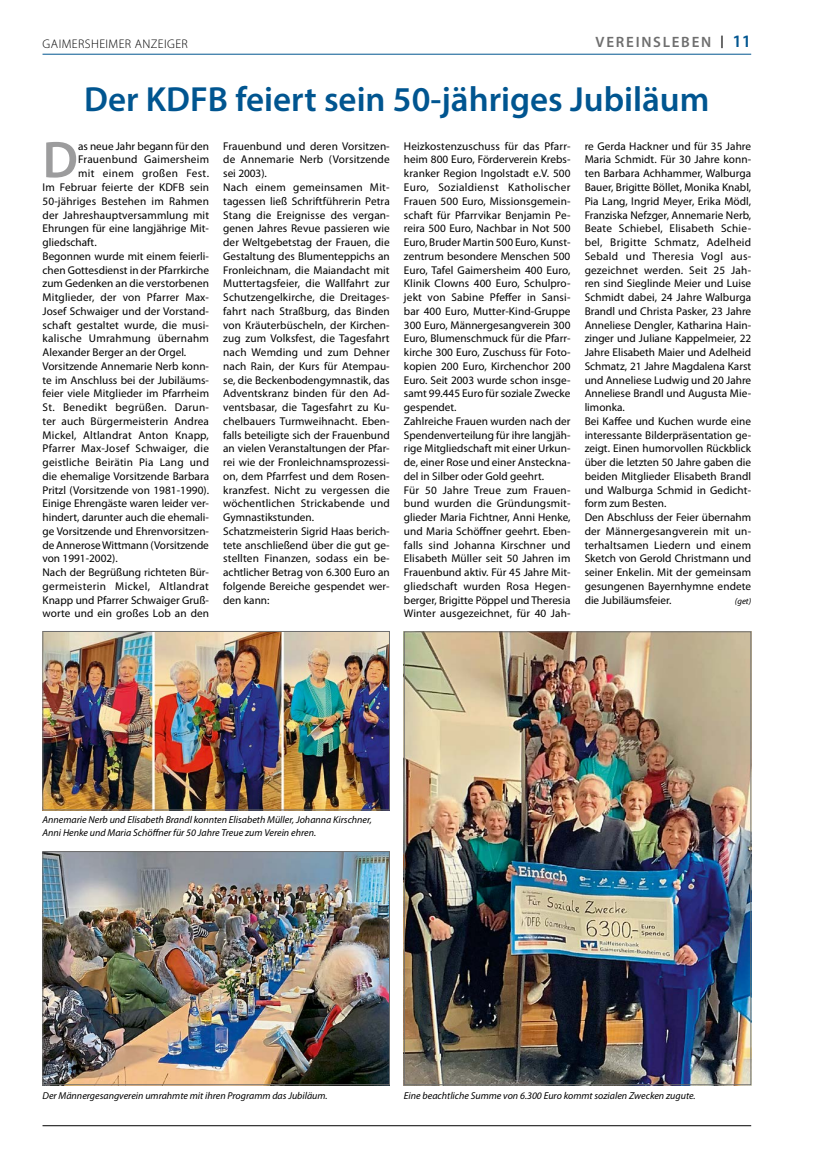
<style>
.page{position:relative;width:815px;height:1152px;background:#fff}
.page>*{position:absolute;margin:0;border:0;box-sizing:border-box;transform-origin:0 0}
.Grundschrift_Textanfang_Initial{font:600 52px "Myriad Pro";color:#9c9c9d}
.Überschrift_4sp{font:600 35px "Myriad Pro";color:#005590}
.t1{font:600 15px "Myriad Pro";letter-spacing:.12em;color:#6e6e6e}
.t2{font:300 12.5px "Myriad Pro";letter-spacing:.035em;color:#000}
.Grundschrift{font:11.25px/13.8px "Myriad Pro";color:#000;text-align:justify}
.Grundschrift_Textanfang_Initial-2{font:11.25px "Myriad Pro";letter-spacing:.01em;color:#000}
.Grundschrift_Textanfang_Initial-3{font:11.25px "Myriad Pro";letter-spacing:.03em;color:#000}
.Bildtext{font:italic 10px/12.5px "Myriad Pro";color:#000}
.Grundschrift-2{font:italic 8.75px "Myriad Pro";color:#000}
.s1{font-size:17.5px;color:#005590}
</style>
<div class="page">
<hr style="left:43px;top:1125px;width:708px;height:1px;background:#000">
<hr style="left:43px;top:54px;width:708px;height:1px;background:#005590">
<img style="left:406px;top:633px;width:343px;height:450px">
<div style="left:404px;top:631px;width:347px;height:454px;border:1px solid #6e6e6e"></div>
<img style="left:45px;top:633px;width:343px;height:175px">
<div style="left:43px;top:631px;width:347px;height:179px;border:1px solid #6e6e6e"></div>
<img style="left:45px;top:853px;width:343px;height:230px">
<div style="left:43px;top:851px;width:347px;height:234px;border:1px solid #6e6e6e"></div>
<p class="t2" style="left:43px;top:36px;width:147px">GAIMERSHEIMER ANZEIGER</p>
<p class="t1" style="left:596px;top:33px;width:157px">VEREINSLEBEN <sup>|</sup> <span class="s1">11</span></p>
<p class="Überschrift_4sp" style="left:84px;top:77px;width:627px">Der KDFB feiert sein 50-jähriges Jubiläum</p>
<p class="Grundschrift_Textanfang_Initial" style="left:43px;top:127px;width:37px">D</p>
<p class="Grundschrift_Textanfang_Initial-2" style="left:78px;top:140px;width:132px">as neue Jahr begann für den</p>
<p class="Grundschrift" style="left:404px;top:139px;width:168px">Heizkostenzuschuss für das Pfarr&shy;heim 800 Euro, Förderverein Krebs&shy;kranker Region Ingolstadt e.V. 500<br>Euro, Sozialdienst Katholischer Frauen 500 Euro, Missionsgemein&shy;schaft für Pfarrvikar Benjamin Pe&shy;reira 500 Euro, Nachbar in Not 500<br>Euro, Bruder Martin 500 Euro, Kunst&shy;zentrum besondere Menschen 500<br>Euro, Tafel Gaimersheim 400 Euro, Klinik Clowns 400 Euro, Schulpro&shy;jekt von Sabine Pfeffer in Sansi&shy;bar 400 Euro, Mutter-Kind-Gruppe 300 Euro, Männergesangverein 300<br>Euro, Blumenschmuck für die Pfarr&shy;kirche 300 Euro, Zuschuss für Foto&shy;kopien 200 Euro, Kirchenchor 200<br>Euro. Seit 2003 wurde schon insge&shy;samt 99.445 Euro für soziale Zwecke gespendet.</p>
<p class="Grundschrift" style="left:404px;top:414px;width:168px">Zahlreiche Frauen wurden nach der Spendenverteilung für ihre langjäh&shy;rige Mitgliedschaft mit einer Urkun&shy;de, einer Rose und einer Ansteckna&shy;del in Silber oder Gold geehrt.</p>
<p class="Grundschrift" style="left:404px;top:483px;width:168px">Für 50 Jahre Treue zum Frauen&shy;bund wurden die Gründungsmit&shy;glieder Maria Fichtner, Anni Henke, und Maria Schöffner geehrt. Eben&shy;falls sind Johanna Kirschner und Elisabeth Müller seit 50 Jahren im Frauenbund aktiv. Für 45 Jahre Mit&shy;gliedschaft wurden Rosa Hegen&shy;berger, Brigitte Pöppel und Theresia Winter ausgezeichnet, für 40 Jah-</p>
<p class="Grundschrift" style="left:585px;top:139px;width:168px">re Gerda Hackner und für 35 Jahre Maria Schmidt. Für 30 Jahre konn&shy;ten Barbara Achhammer, Walburga Bauer, Brigitte Böllet, Monika Knabl, Pia Lang, Ingrid Meyer, Erika Mödl, Franziska Nefzger, Annemarie Nerb, Beate Schiebel, Elisabeth Schie&shy;bel, Brigitte Schmatz, Adelheid Sebald und Theresia Vogl aus&shy;gezeichnet werden. Seit 25 Jah&shy;ren sind Sieglinde Meier und Luise Schmidt dabei, 24 Jahre Walburga Brandl und Christa Pasker, 23 Jahre Anneliese Dengler, Katharina Hain&shy;zinger und Juliane Kappelmeier, 22<br>Jahre Elisabeth Maier und Adelheid Schmatz, 21 Jahre Magdalena Karst und Anneliese Ludwig und 20 Jahre Anneliese Brandl und Augusta Mie&shy;limonka.</p>
<p class="Grundschrift" style="left:585px;top:414px;width:168px">Bei Kaffee und Kuchen wurde eine interessante Bilderpräsentation ge&shy;zeigt. Einen humorvollen Rückblick über die letzten 50 Jahre gaben die beiden Mitglieder Elisabeth Brandl und Walburga Schmid in Gedicht&shy;form zum Besten.</p>
<p class="Grundschrift" style="left:585px;top:511px;width:168px">Den Abschluss der Feier übernahm der Männergesangverein mit un&shy;terhaltsamen Liedern und einem Sketch von Gerold Christmann und seiner Enkelin. Mit der gemeinsam gesungenen Bayernhymne endete die Jubiläumsfeier.</p>
<p class="Grundschrift" style="left:223px;top:139px;width:168px">Frauenbund und deren Vorsitzen&shy;de Annemarie Nerb (Vorsitzende sei 2003).</p>
<p class="Grundschrift" style="left:223px;top:181px;width:168px">Nach einem gemeinsamen Mit&shy;tagessen ließ Schriftführerin Petra Stang die Ereignisse des vergan&shy;genen Jahres Revue passieren wie der Weltgebetstag der Frauen, die Gestaltung des Blumenteppichs an Fronleichnam, die Maiandacht mit Muttertagsfeier, die Wallfahrt zur Schutzengelkirche, die Dreitages&shy;fahrt nach Straßburg, das Binden von Kräuterbüscheln, der Kirchen&shy;zug zum Volksfest, die Tagesfahrt nach Wemding und zum Dehner nach Rain, der Kurs für Atempau&shy;se, die Beckenbodengymnastik, das Adventskranz binden für den Ad&shy;ventsbasar, die Tagesfahrt zu Ku&shy;chelbauers Turmweihnacht. Eben&shy;falls beteiligte sich der Frauenbund an vielen Veranstaltungen der Pfar&shy;rei wie der Fronleichnamsprozessi&shy;on, dem Pfarrfest und dem Rosen&shy;kranzfest. Nicht zu vergessen die wöchentlichen Strickabende und Gymnastikstunden.</p>
<p class="Grundschrift" style="left:223px;top:524px;width:168px">Schatzmeisterin Sigrid Haas berich&shy;tete anschließend über die gut ge&shy;stellten Finanzen, sodass ein be&shy;achtlicher Betrag von 6.300 Euro an folgende Bereiche gespendet wer&shy;den kann:</p>
<p class="Grundschrift_Textanfang_Initial-2" style="left:78px;top:154px;width:132px">Frauenbund Gaimersheim</p>
<p class="Grundschrift_Textanfang_Initial-3" style="left:78px;top:167px;width:132px">mit einem großen Fest.</p>
<p class="Grundschrift_Textanfang_Initial-2" style="left:43px;top:181px;width:168px">Im Februar feierte der KDFB sein</p>
<p class="Grundschrift_Textanfang_Initial-2" style="left:43px;top:195px;width:168px">50-jähriges Bestehen im Rahmen</p>
<p class="Grundschrift_Textanfang_Initial-2" style="left:43px;top:209px;width:168px">der Jahreshauptversammlung mit</p>
<p class="Grundschrift_Textanfang_Initial-2" style="left:43px;top:222px;width:168px">Ehrungen für eine langjährige Mit-</p>
<p class="Grundschrift_Textanfang_Initial-2" style="left:43px;top:236px;width:56px">gliedschaft.</p>
<p class="Grundschrift" style="left:43px;top:249px;width:168px">Begonnen wurde mit einem feierli&shy;chen Gottesdienst in der Pfarrkirche zum Gedenken an die verstorbenen Mitglieder, der von Pfarrer Max-Josef Schwaiger und der Vorstand&shy;schaft gestaltet wurde, die musi&shy;kalische Umrahmung übernahm Alexander Berger an der Orgel.</p>
<p class="Grundschrift" style="left:43px;top:359px;width:168px">Vorsitzende Annemarie Nerb konn&shy;te im Anschluss bei der Jubiläums&shy;feier viele Mitglieder im Pfarrheim St. Benedikt begrüßen. Darun&shy;ter auch Bürgermeisterin Andrea Mickel, Altlandrat Anton Knapp, Pfarrer Max-Josef Schwaiger, die geistliche Beirätin Pia Lang und die ehemalige Vorsitzende Barbara Pritzl (Vorsitzende von 1981-1990).<br>Einige Ehrengäste waren leider ver&shy;hindert, darunter auch die ehemali&shy;ge Vorsitzende und Ehrenvorsitzen&shy;de Annerose Wittmann (Vorsitzende von 1991-2002).</p>
<p class="Grundschrift" style="left:43px;top:566px;width:168px">Nach der Begrüßung richteten Bür&shy;germeisterin Mickel, Altlandrat Knapp und Pfarrer Schwaiger Gruß&shy;worte und ein großes Lob an den</p>
<p class="Grundschrift-2" style="left:735px;top:596px;width:18px">(get)</p>
<p class="Bildtext" style="left:43px;top:814px;width:331px">Annemarie Nerb und Elisabeth Brandl konnten Elisabeth Müller, Johanna Kirschner,<br>Anni Henke und Maria Schöffner für 50 Jahre Treue zum Verein ehren.</p>
<p class="Bildtext" style="left:43px;top:1089px;width:287px">Der Männergesangverein umrahmte mit ihren Programm das Jubiläum.</p>
<p class="Bildtext" style="left:404px;top:1089px;width:293px">Eine beachtliche Summe von 6.300 Euro kommt sozialen Zwecken zugute.</p>
</div>
